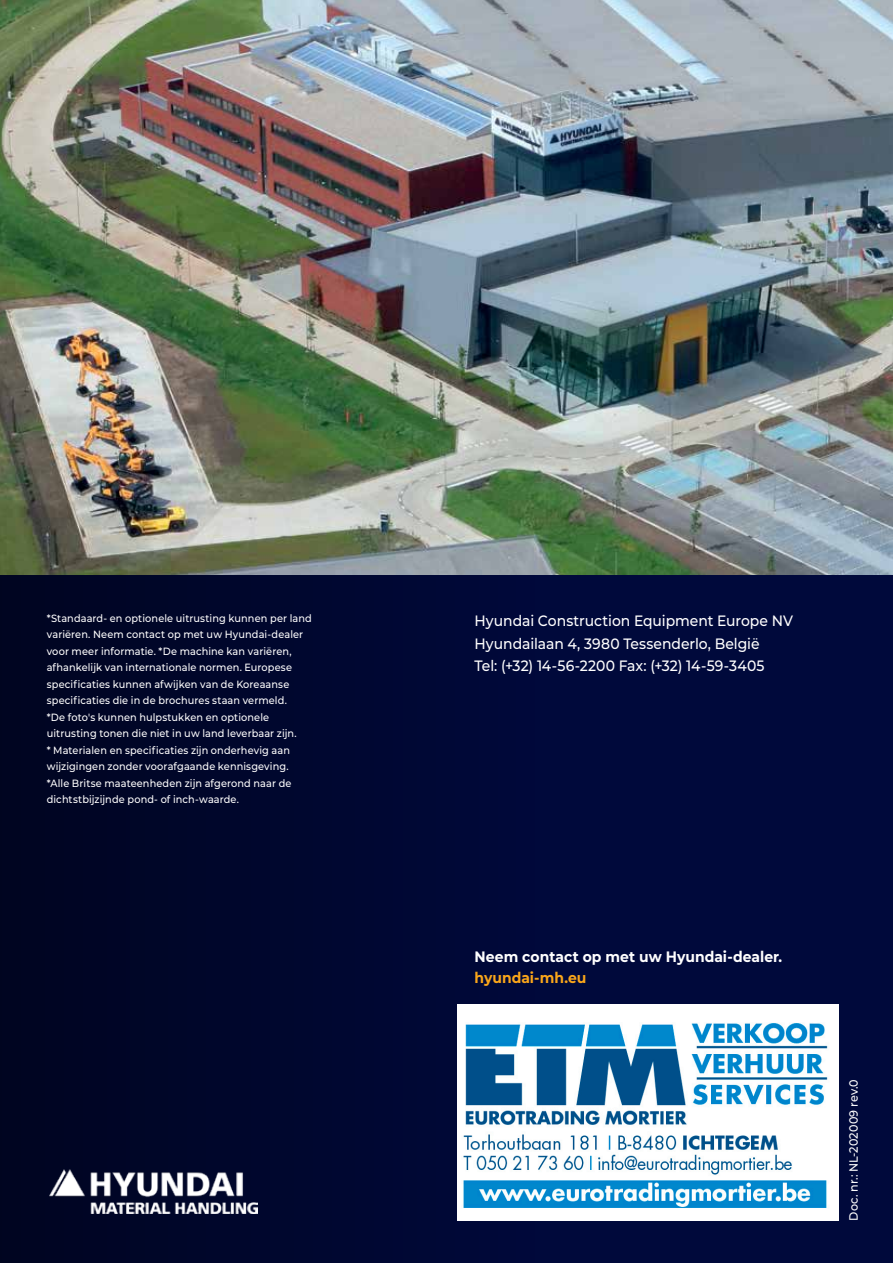
<style>
.page{position:relative;width:893px;height:1263px;background:#fff}
.page>*{position:absolute;margin:0;border:0;box-sizing:border-box;transform-origin:0 0}
.t1{font:500 15px/22.5px "Montserrat";color:#fff;scale:.93 1}
.t2{font:700 15px "Montserrat";color:#fff;scale:.93 1}
.t3{font:700 15px "Montserrat";color:#faa61a;scale:.93 1}
.t4{font:500 12px "Montserrat";letter-spacing:.01em;color:#fff;scale:.93 1}
.t5{font:500 10.5px/16.5px "Montserrat";letter-spacing:.01em;color:#fff;scale:.93 1}
</style>
<div class="page">
<div style="left:633px;top:574px;width:260px;height:689px;background:#00093b"></div>
<div style="left:0;top:0;width:633px;height:1263px;background:linear-gradient(to right,#000521,#010a3e)"></div>
<img style="left:50px;top:1169px;width:207px;height:44px">
<img style="left:0;top:0;width:893px;height:574px">
<div style="left:457px;top:1004px;width:381px;height:217px;background:#fff"></div>
<img style="left:463px;top:1023px;width:365px;height:185px">
<p class="t5" style="left:47px;top:609px;width:287px">*Standaard- en optionele uitrusting kunnen per land variëren. Neem contact op met uw Hyundai-dealer voor meer informatie. *De machine kan variëren, afhankelijk van internationale normen. Europese specificaties kunnen afwijken van de Koreaanse specificaties die in de brochures staan vermeld.<br>*De foto's kunnen hulpstukken en optionele uitrusting tonen die niet in uw land leverbaar zijn.<br>* Materialen en specificaties zijn onderhevig aan wijzigingen zonder voorafgaande kennisgeving. *Alle Britse maateenheden zijn afgerond naar de dichtstbijzijnde pond- of inch-waarde.</p>
<h1 class="t1" style="left:475px;top:609px;width:344px">Hyundai Construction Equipment Europe NV<br>Hyundailaan 4, 3980 Tessenderlo, België<br>Tel: (+32) 14-56-2200 Fax: (+32) 14-59-3405</h1>
<h1 class="t2" style="left:475px;top:946px;width:332px">Neem contact op met uw Hyundai-dealer.</h1>
<h1 class="t3" style="left:475px;top:967px;width:122px">hyundai-mh.eu</h1>
<p class="t4" style="left:845px;top:1221px;width:154px;rotate:-90deg">Doc. nr.: NL-202009 rev.0</p>
</div>
